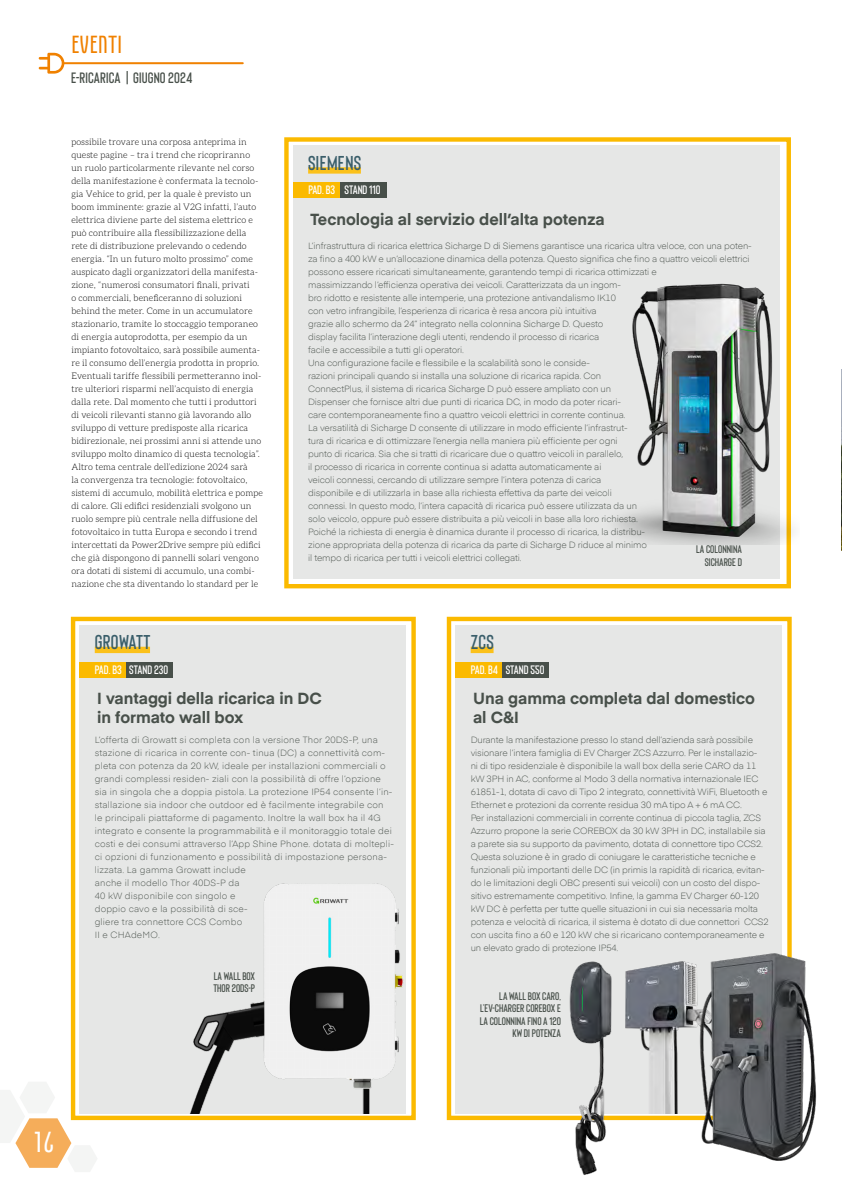
<style>
.page{position:relative;width:842px;height:1191px;background:#fff}
.page>*{position:absolute;margin:0;border:0;box-sizing:border-box;transform-origin:0 0}
.t1{font:28.2px "Eunomia";color:#fff}
.t2{font:24px "Eunomia";color:#f08100}
.t3{font:600 20px "Bison";letter-spacing:.02em;color:#3a5e6a}
.t4{font:700 16px/19px "Eina 01";color:#48504a}
.t5{font:600 15px "Bison";letter-spacing:.01em;color:#48504a}
.t6{font:600 12.2px "Bison";color:#fff}
.t7{font:600 11px/12.5px "Bison";color:#48504a;text-align:right}
.t8{font:300 9px/13px "Eina 01";letter-spacing:-.015em;color:#48504a}
.t9{font:300 9px/13px "Aleo";letter-spacing:.01em;color:#000}
.t10{font:300 9px/13px "Eina 01";letter-spacing:.02em;color:#48504a}
</style>
<div class="page">
<svg style="left:39px;top:53px;width:25px;height:21px"></svg>
<hr style="left:64px;top:62px;width:179px;height:2px;background:#f08100">
<svg style="left:0;top:1081px;width:98px;height:91px"></svg>
<svg style="left:127px;top:71px;width:1px;height:13px"></svg>
<div style="left:293px;top:146px;width:487px;height:433px;background:#e1e3e1"></div>
<div style="left:79px;top:625px;width:327px;height:488px;background:#e1e3e1"></div>
<div style="left:455px;top:625px;width:327px;height:488px;background:#e1e3e1"></div>
<div style="left:284px;top:137px;width:507px;height:451px;border:4px solid #fbba00"></div>
<div style="left:71px;top:617px;width:345px;height:503px;border:4px solid #fbba00"></div>
<div style="left:447px;top:617px;width:345px;height:503px;border:4px solid #fbba00"></div>
<div style="left:308px;top:167px;width:53px;height:7px;background:#fbc11a"></div>
<div style="left:95px;top:646px;width:55px;height:7px;background:#fbc11a"></div>
<div style="left:471px;top:646px;width:23px;height:7px;background:#fbc11a"></div>
<div style="left:293px;top:182px;width:47px;height:16px;background:#fbba00"></div>
<div style="left:79px;top:662px;width:47px;height:15px;background:#fbba00"></div>
<div style="left:455px;top:662px;width:47px;height:15px;background:#fbba00"></div>
<div style="left:340px;top:182px;width:47px;height:16px;background:#48504a"></div>
<div style="left:127px;top:662px;width:46px;height:15px;background:#48504a"></div>
<div style="left:502px;top:662px;width:47px;height:15px;background:#48504a"></div>
<img style="left:617px;top:265px;width:177px;height:279px">
<img style="left:190px;top:868px;width:226px;height:245px">
<img style="left:641px;top:962px;width:32px;height:151px">
<img style="left:542px;top:961px;width:99px;height:214px">
<img style="left:673px;top:928px;width:144px;height:233px">
<img style="left:841px;top:369px;width:1px;height:181px">
<h2 class="t2" style="left:71px;top:35px;width:53px">EVENTI</h2>
<h3 class="t5" style="left:71px;top:69px;width:123px">E-RICARICA GIUGNO 2024</h3>
<p class="t9" style="left:71px;top:135px;width:193px">possibile trovare una corposa anteprima in queste pagine – tra i trend che ricopriranno un ruolo particolarmente rilevante nel corso della manifestazione è confermata la tecnolo&shy;gia Vehice to grid, per la quale è previsto un boom imminente: grazie al V2G infatti, l’auto elettrica diviene parte del sistema elettrico e può contribuire alla flessibilizzazione della rete di distribuzione prelevando o cedendo energia. “In un futuro molto prossimo” come auspicato dagli organizzatori della manifesta&shy;zione, “numerosi consumatori finali, privati<br>o commerciali, beneficeranno di soluzioni behind the meter. Come in un accumulatore stazionario, tramite lo stoccaggio temporaneo di energia autoprodotta, per esempio da un impianto fotovoltaico, sarà possibile aumenta&shy;re il consumo dell’energia prodotta in proprio.<br>Eventuali tariffe flessibili permetteranno inol&shy;tre ulteriori risparmi nell’acquisto di energia dalla rete. Dal momento che tutti i produttori di veicoli rilevanti stanno già lavorando allo sviluppo di vetture predisposte alla ricarica bidirezionale, nei prossimi anni si attende uno sviluppo molto dinamico di questa tecnologia”.<br>Altro tema centrale dell’edizione 2024 sarà<br>la convergenza tra tecnologie: fotovoltaico, sistemi di accumulo, mobilità elettrica e pompe di calore. Gli edifici residenziali svolgono un ruolo sempre più centrale nella diffusione del fotovoltaico in tutta Europa e secondo i trend intercettati da Power2Drive sempre più edifici che già dispongono di pannelli solari vengono ora dotati di sistemi di accumulo, una combi&shy;nazione che sta diventando lo standard per le</p>
<h3 class="t3" style="left:308px;top:150px;width:55px">SIEMENS</h3>
<h3 class="t6" style="left:308px;top:182px;width:74px">PAD. B3 STAND 110</h3>
<h3 class="t4" style="left:310px;top:209px;width:296px">Tecnologia al servizio dell’alta potenza</h3>
<p class="t8" style="left:308px;top:239px;width:445px">L’infrastruttura di ricarica elettrica Sicharge D di Siemens garantisce una ricarica ultra veloce, con una poten&shy;za fino a 400 kW e un’allocazione dinamica della potenza. Questo significa che fino a quattro veicoli elettrici possono essere ricaricati simultaneamente, garantendo tempi di ricarica ottimizzati e<br>massimizzando l’efficienza operativa dei veicoli. Caratterizzata da un ingom-<br>bro ridotto e resistente alle intemperie, una protezione antivandalismo IK10<br>con vetro infrangibile, l’esperienza di ricarica è resa ancora più intuitiva<br>grazie allo schermo da 24” integrato nella colonnina Sicharge D. Questo<br>display facilita l’interazione degli utenti, rendendo il processo di ricarica<br>facile e accessibile a tutti gli operatori.<br>Una configurazione facile e flessibile e la scalabilità sono le conside-<br>razioni principali quando si installa una soluzione di ricarica rapida. Con<br>ConnectPlus, il sistema di ricarica Sicharge D può essere ampliato con un<br>Dispenser che fornisce altri due punti di ricarica DC, in modo da poter ricari-<br>care contemporaneamente fino a quattro veicoli elettrici in corrente continua.<br>La versatilità di Sicharge D consente di utilizzare in modo efficiente l’infrastrut-<br>tura di ricarica e di ottimizzare l’energia nella maniera più efficiente per ogni<br>punto di ricarica. Sia che si tratti di ricaricare due o quattro veicoli in parallelo,<br>il processo di ricarica in corrente continua si adatta automaticamente ai<br>veicoli connessi, cercando di utilizzare sempre l’intera potenza di carica<br>disponibile e di utilizzarla in base alla richiesta effettiva da parte dei veicoli<br>connessi. In questo modo, l’intera capacità di ricarica può essere utilizzata da un<br>solo veicolo, oppure può essere distribuita a più veicoli in base alla loro richiesta.<br>Poiché la richiesta di energia è dinamica durante il processo di ricarica, la distribu-<br>zione appropriata della potenza di ricarica da parte di Sicharge D riduce al minimo<br>il tempo di ricarica per tutti i veicoli elettrici collegati.</p>
<p class="t7" style="left:696px;top:543px;width:47px">LA COLONNINA<br>SICHARGE D</p>
<h3 class="t3" style="left:95px;top:630px;width:57px">GROWATT</h3>
<h3 class="t3" style="left:471px;top:630px;width:25px">ZCS</h3>
<h3 class="t6" style="left:95px;top:662px;width:75px">PAD. B3 STAND 230</h3>
<h3 class="t6" style="left:471px;top:662px;width:75px">PAD. B4 STAND 550</h3>
<h3 class="t4" style="left:97px;top:688px;width:226px">I vantaggi della ricarica in DC in formato wall box</h3>
<h3 class="t4" style="left:473px;top:688px;width:283px">Una gamma completa dal domestico al C&amp;I</h3>
<p class="t10" style="left:95px;top:732px;width:301px">L’offerta di Growatt si completa con la versione Thor 20DS-P, una stazione di ricarica in corrente con- tinua (DC) a connettività com&shy;pleta con potenza da 20 kW, ideale per installazioni commerciali o grandi complessi residen- ziali con la possibilità di offre l’opzione sia in singola che a doppia pistola. La protezione IP54 consente l’in&shy;stallazione sia indoor che outdoor ed è facilmente integrabile con<br>le principali piattaforme di pagamento. Inoltre la wall box ha il 4G integrato e consente la programmabilità e il monitoraggio totale dei costi e dei consumi attraverso l’App Shine Phone. dotata di moltepli&shy;ci opzioni di funzionamento e possibilità di impostazione persona&shy;lizzata. La gamma Growatt include<br>anche il modello Thor 40DS-P da<br>40 kW disponibile con singolo e<br>doppio cavo e la possibilità di sce-<br>gliere tra connettore CCS Combo<br>II e CHAdeMO.</p>
<p class="t8" style="left:471px;top:732px;width:300px">Durante la manifestazione presso lo stand dell’azienda sarà possibile visionare l’intera famiglia di EV Charger ZCS Azzurro. Per le installazio-<br>ni di tipo residenziale è disponibile la wall box della serie CARO da 11 kW 3PH in AC, conforme al Modo 3 della normativa internazionale IEC 61851-1, dotata di cavo di Tipo 2 integrato, connettività WiFi, Bluetooth e Ethernet e protezioni da corrente residua 30 mA tipo A + 6 mA CC.<br>Per installazioni commerciali in corrente continua di piccola taglia, ZCS Azzurro propone la serie COREBOX da 30 kW 3PH in DC, installabile sia a parete sia su supporto da pavimento, dotata di connettore tipo CCS2.<br>Questa soluzione è in grado di coniugare le caratteristiche tecniche e funzionali più importanti delle DC (in primis la rapidità di ricarica, evitan&shy;do le limitazioni degli OBC presenti sui veicoli) con un costo del dispo&shy;sitivo estremamente competitivo. Infine, la gamma EV Charger 60-120 kW DC è perfetta per tutte quelle situazioni in cui sia necessaria molta potenza e velocità di ricarica, il sistema è dotato di due connettori CCS2 con uscita fino a 60 e 120 kW che si ricaricano contemporaneamente e un elevato grado di protezione IP54.</p>
<p class="t7" style="left:213px;top:969px;width:43px;text-align:left">LA WALL BOX<br>THOR 20DS-P</p>
<p class="t7" style="left:480px;top:989px;width:83px">LA WALL BOX CARO,<br>L’EV-CHARGER COREBOX E<br>LA COLONNINA FINO A 120<br>KW DI POTENZA</p>
<h1 class="t1" style="left:32px;top:1131px;width:24px">16</h1>
</div>
